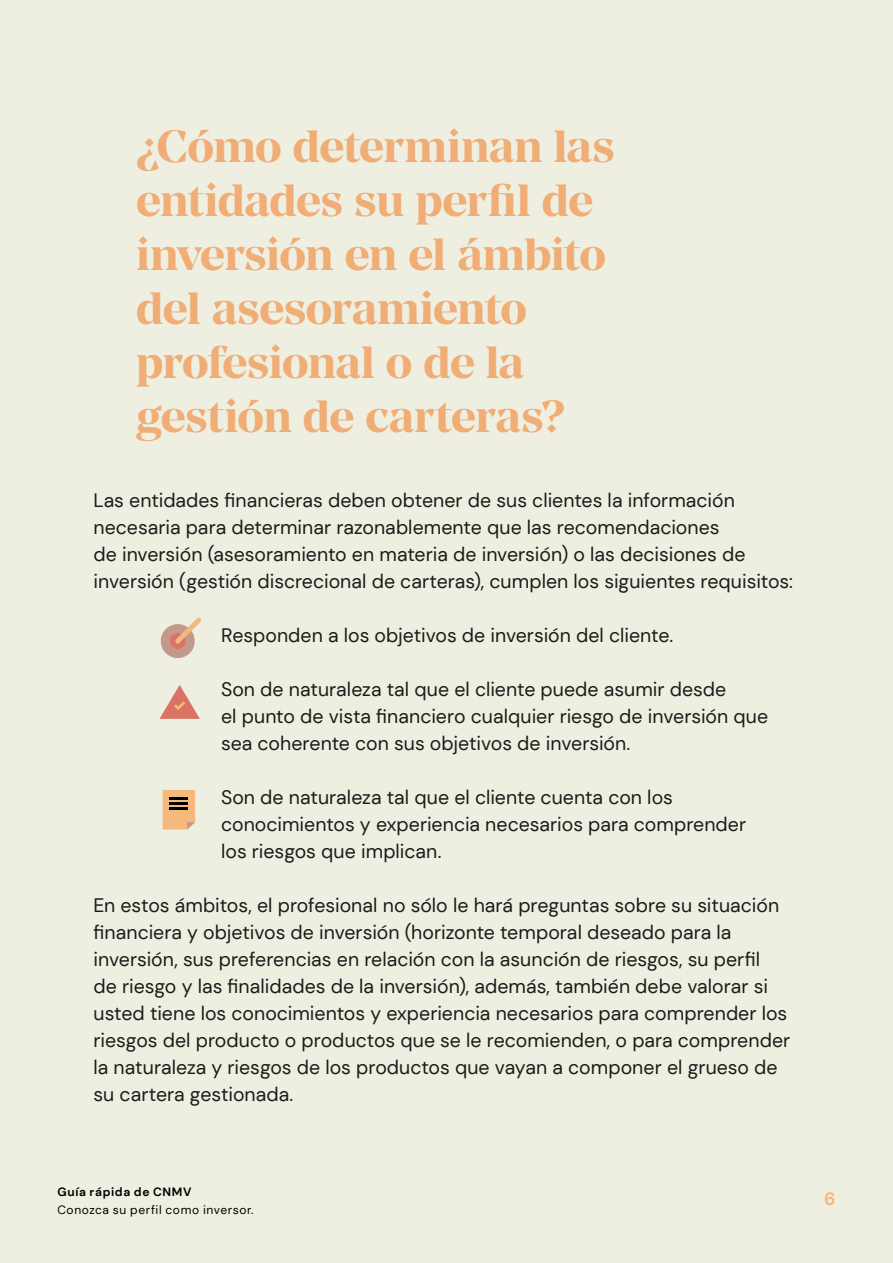
<style>
.page{position:relative;width:893px;height:1263px;background:#efefe1}
.page>*{position:absolute;margin:0;border:0;box-sizing:border-box;transform-origin:0 0}
.Capítulos{font:700 45px/54px "Manier";letter-spacing:-.015em;color:#f0ad76}
.Body_DM{font:19.5px/27px "DM Sans";color:#1c1c1c}
.t1{font:700 18px "DM Sans";color:#f5b87d}
.t2{font:12px "DM Sans";letter-spacing:.05em;color:#000}
.t3{font:700 12px "DM Sans";letter-spacing:.055em;color:#000}
</style>
<div class="page">
<svg style="left:160px;top:617px;width:41px;height:41px;background:#dbbca9"></svg>
<svg style="left:159px;top:685px;width:41px;height:34px"></svg>
<svg style="left:163px;top:790px;width:32px;height:39px"></svg>
<p class="Capítulos" style="left:136px;top:120px;width:480px">¿Cómo determinan las entidades su perfil de inversión en el ámbito del asesoramiento profesional o de la gestión de carteras?</p>
<p class="Body_DM" style="left:94px;top:487px;width:701px">Las entidades financieras deben obtener de sus clientes la información necesaria para determinar razonablemente que las recomendaciones<br>de inversión (asesoramiento en materia de inversión) o las decisiones de inversión (gestión discrecional de carteras), cumplen los siguientes requisitos:</p>
<p class="Body_DM" style="left:221px;top:622px;width:454px">Responden a los objetivos de inversión del cliente.</p>
<p class="Body_DM" style="left:221px;top:676px;width:507px">Son de naturaleza tal que el cliente puede asumir desde</p>
<p class="Body_DM" style="left:221px;top:703px;width:549px">el punto de vista financiero cualquier riesgo de inversión que</p>
<p class="Body_DM" style="left:221px;top:730px;width:411px">sea coherente con sus objetivos de inversión.</p>
<p class="Body_DM" style="left:221px;top:784px;width:453px">Son de naturaleza tal que el cliente cuenta con los</p>
<p class="Body_DM" style="left:221px;top:811px;width:527px">conocimientos y experiencia necesarios para comprender</p>
<p class="Body_DM" style="left:221px;top:838px;width:222px">los riesgos que implican.</p>
<p class="Body_DM" style="left:94px;top:892px;width:698px">En estos ámbitos, el profesional no sólo le hará preguntas sobre su situación financiera y objetivos de inversión (horizonte temporal deseado para la inversión, sus preferencias en relación con la asunción de riesgos, su perfil<br>de riesgo y las finalidades de la inversión), además, también debe valorar si usted tiene los conocimientos y experiencia necesarios para comprender los riesgos del producto o productos que se le recomienden, o para comprender la naturaleza y riesgos de los productos que vayan a componer el grueso de su cartera gestionada.</p>
<p class="t3" style="left:57px;top:1184px;width:136px">Guía rápida de CNMV</p>
<p class="t2" style="left:57px;top:1202px;width:198px">Conozca su perfil como inversor.</p>
<p class="t1" style="left:824px;top:1188px;width:13px">6</p>
</div>
